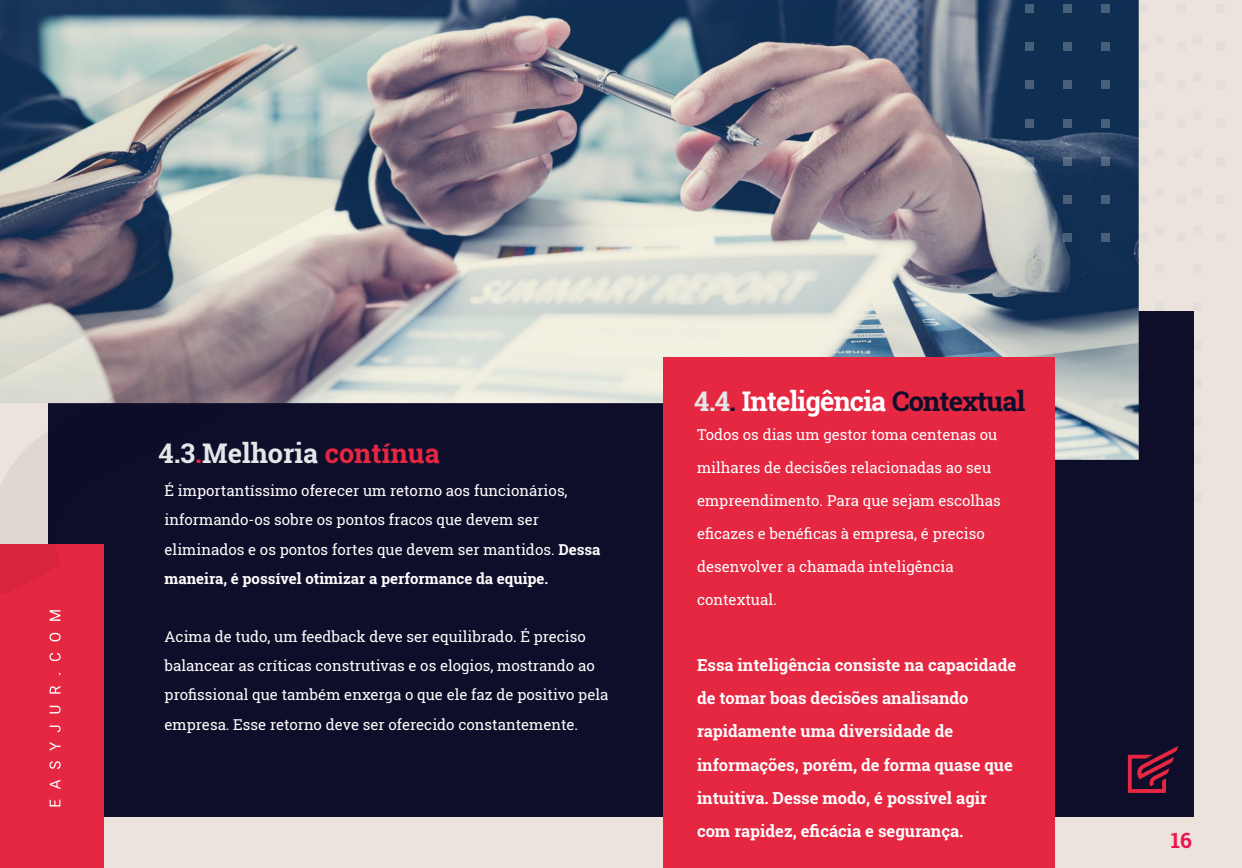
<style>
.page{position:relative;width:1242px;height:868px;background:#fff}
.page>*{position:absolute;margin:0;border:0;box-sizing:border-box;transform-origin:0 0}
.t1{font:700 27.15px "Roboto Slab";letter-spacing:-.03em;color:#fff}
.t2{font:700 27.15px "Roboto Slab";color:#e5e6e7}
.t3{font:700 27.15px "Roboto Slab";color:#e52742}
.t4{font:700 21px "Roboto Slab";color:#ed1450}
.t5{font:700 16.5px/33px "Roboto Slab";color:#fefefe}
.t6{font:15px/29.1px "Roboto Slab";color:#fefefe}
.s1{color:#e52742}
.s2{font-weight:700}
.s3{color:#e5e6e7}
.s4{color:#0e0e29}
</style>
<div class="page">
<div style="left:0;top:0;width:1242px;height:867px;background:#ece4dc"></div>
<div style="left:1155px;top:35px;width:8px;height:8px;background:#e3ded9"></div>
<div style="left:1193px;top:35px;width:8px;height:8px;background:#e3ded9"></div>
<div style="left:1155px;top:73px;width:8px;height:8px;background:#e3ded9"></div>
<div style="left:1193px;top:73px;width:8px;height:8px;background:#e3ded9"></div>
<div style="left:1155px;top:111px;width:8px;height:9px;background:#e3ded9"></div>
<div style="left:1193px;top:111px;width:8px;height:9px;background:#e3ded9"></div>
<div style="left:1155px;top:150px;width:8px;height:8px;background:#e3ded9"></div>
<div style="left:1193px;top:150px;width:8px;height:8px;background:#e3ded9"></div>
<div style="left:1155px;top:188px;width:8px;height:8px;background:#e3ded9"></div>
<div style="left:1193px;top:188px;width:8px;height:8px;background:#e3ded9"></div>
<div style="left:1155px;top:226px;width:8px;height:8px;background:#e3ded9"></div>
<div style="left:1193px;top:226px;width:8px;height:8px;background:#e3ded9"></div>
<div style="left:1155px;top:264px;width:8px;height:8px;background:#e3ded9"></div>
<div style="left:1193px;top:264px;width:8px;height:8px;background:#e3ded9"></div>
<div style="left:1155px;top:302px;width:8px;height:9px;background:#e3ded9"></div>
<div style="left:1193px;top:302px;width:8px;height:9px;background:#e3ded9"></div>
<div style="left:1193px;top:341px;width:8px;height:8px;background:#e3ded9"></div>
<div style="left:1193px;top:379px;width:8px;height:8px;background:#e3ded9"></div>
<div style="left:1193px;top:417px;width:8px;height:8px;background:#e3ded9"></div>
<div style="left:1193px;top:455px;width:8px;height:8px;background:#e3ded9"></div>
<div style="left:1193px;top:494px;width:8px;height:8px;background:#e3ded9"></div>
<div style="left:48px;top:311px;width:1145px;height:505px;background:#0f0e2a"></div>
<img style="left:481px;top:0;width:657px;height:459px">
<div style="left:0;top:545px;width:104px;height:322px;background:#e52742"></div>
<div style="left:663px;top:357px;width:391px;height:510px;background:#e52742"></div>
<div style="left:1025px;top:4px;width:8px;height:8px;background:#475e7a"></div>
<div style="left:1063px;top:4px;width:8px;height:8px;background:#475e7a"></div>
<div style="left:1101px;top:4px;width:8px;height:8px;background:#475f7a"></div>
<div style="left:1139px;top:4px;width:8px;height:8px;background:#e3ded9"></div>
<div style="left:1177px;top:4px;width:9px;height:8px;background:#e3ded9"></div>
<div style="left:1216px;top:4px;width:8px;height:8px;background:#e3ded9"></div>
<div style="left:1025px;top:42px;width:8px;height:9px;background:#475f78"></div>
<div style="left:1063px;top:42px;width:8px;height:9px;background:#475f78"></div>
<div style="left:1101px;top:42px;width:8px;height:9px;background:#475f78"></div>
<div style="left:1139px;top:42px;width:8px;height:9px;background:#e3ded9"></div>
<div style="left:1177px;top:42px;width:9px;height:9px;background:#e3ded9"></div>
<div style="left:1216px;top:42px;width:8px;height:9px;background:#e3ded9"></div>
<div style="left:1025px;top:81px;width:8px;height:8px;background:#475f78"></div>
<div style="left:1063px;top:81px;width:8px;height:8px;background:#475f78"></div>
<div style="left:1101px;top:81px;width:8px;height:8px;background:#475f78"></div>
<div style="left:1139px;top:81px;width:8px;height:8px;background:#e3ded9"></div>
<div style="left:1177px;top:81px;width:9px;height:8px;background:#e3ded9"></div>
<div style="left:1216px;top:81px;width:8px;height:8px;background:#e3ded9"></div>
<div style="left:1025px;top:119px;width:8px;height:8px;background:#475f78"></div>
<div style="left:1063px;top:119px;width:8px;height:8px;background:#475f78"></div>
<div style="left:1101px;top:119px;width:8px;height:8px;background:#475f78"></div>
<div style="left:1139px;top:119px;width:8px;height:8px;background:#e3ded9"></div>
<div style="left:1177px;top:119px;width:9px;height:8px;background:#e3ded9"></div>
<div style="left:1216px;top:119px;width:8px;height:8px;background:#e3ded9"></div>
<svg style="left:1025px;top:157px;width:8px;height:8px"></svg>
<svg style="left:1063px;top:157px;width:8px;height:8px"></svg>
<svg style="left:1101px;top:157px;width:8px;height:8px"></svg>
<div style="left:1139px;top:157px;width:8px;height:8px;background:#e3ded9"></div>
<div style="left:1177px;top:157px;width:9px;height:8px;background:#e3ded9"></div>
<div style="left:1216px;top:157px;width:8px;height:8px;background:#e3ded9"></div>
<div style="left:1025px;top:195px;width:8px;height:8px;background:#d0d2d4"></div>
<div style="left:1063px;top:195px;width:8px;height:8px;background:#4a5e79"></div>
<div style="left:1101px;top:195px;width:8px;height:8px;background:#495f79"></div>
<div style="left:1139px;top:195px;width:8px;height:8px;background:#e3ded9"></div>
<div style="left:1177px;top:195px;width:9px;height:8px;background:#e3ded9"></div>
<div style="left:1216px;top:195px;width:8px;height:8px;background:#e3ded9"></div>
<div style="left:1025px;top:234px;width:8px;height:8px;background:#cfd0cc"></div>
<div style="left:1063px;top:234px;width:8px;height:8px;background:#475e78"></div>
<div style="left:1101px;top:234px;width:8px;height:8px;background:#495f79"></div>
<div style="left:1139px;top:234px;width:8px;height:8px;background:#e3ded9"></div>
<div style="left:1177px;top:234px;width:9px;height:8px;background:#e3ded9"></div>
<div style="left:1216px;top:234px;width:8px;height:8px;background:#e3ded9"></div>
<svg style="left:0;top:477px;width:104px;height:118px"></svg>
<svg style="left:0;top:0;width:481px;height:477px"></svg>
<svg style="left:1127px;top:746px;width:51px;height:46px"></svg>
<svg style="left:49px;top:610px;width:12px;height:196px"></svg>
<h1 class="t2" style="left:158px;top:434px;width:283px">4.3 Melhoria <span class="s1">contínua</span></h1>
<h1 class="t3" style="left:195px;top:434px;width:8px">.</h1>
<p class="t6" style="left:165px;top:476px;width:437px">É importantíssimo oferecer um retorno aos funcionários, informando-os sobre os pontos fracos que devem ser eliminados e os pontos fortes que devem ser mantidos. <span class="s2">Dessa maneira, é possível otimizar a performance da equipe.</span></p>
<p class="t6" style="left:165px;top:622px;width:445px">Acima de tudo, um feedback deve ser equilibrado. É preciso balancear as críticas construtivas e os elogios, mostrando ao profissional que também enxerga o que ele faz de positivo pela empresa. Esse retorno deve ser oferecido constantemente.</p>
<h1 class="t1" style="left:694px;top:382px;width:332px"><span class="s3">4.4</span><span class="s4">.</span> Inteligência <span class="s4">Contextual</span></h1>
<p class="t6" style="left:697px;top:420px;width:302px">Todos os dias um gestor toma centenas ou</p>
<p class="t6" style="left:697px;top:453px;width:296px">milhares de decisões relacionadas ao seu</p>
<p class="t6" style="left:697px;top:486px;width:305px">empreendimento. Para que sejam escolhas</p>
<p class="t6" style="left:697px;top:519px;width:289px">eficazes e benéficas à empresa, é preciso</p>
<p class="t6" style="left:697px;top:552px;width:258px">desenvolver a chamada inteligência</p>
<p class="t6" style="left:697px;top:585px;width:81px">contextual.</p>
<p class="t5" style="left:697px;top:648px;width:321px">Essa inteligência consiste na capacidade de tomar boas decisões analisando rapidamente uma diversidade de informações, porém, de forma quase que intuitiva. Desse modo, é possível agir com rapidez, eficácia e segurança.</p>
<h2 class="t4" style="left:1170px;top:826px;width:23px">16</h2>
</div>
